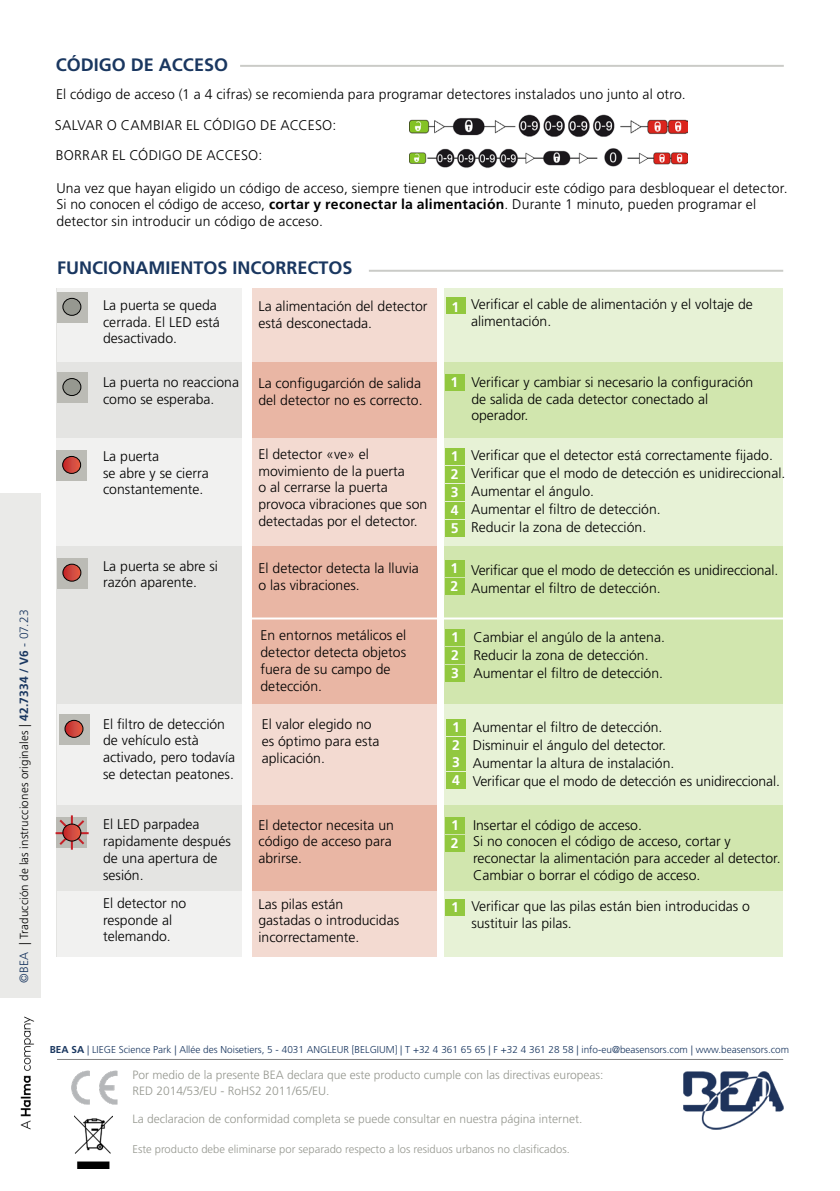
<style>
.page{position:relative;width:840px;height:1191px;background:#fff}
.page>*{position:absolute;margin:0;border:0;box-sizing:border-box;transform-origin:0 0}
.t1{font:700 18px "Frutiger LT Std";color:#1a3760}
.t2{font:300 14px/16.8px "Frutiger LT Std";color:#000}
.t3{font:300 14px/29.4px "Frutiger LT Std";letter-spacing:.02em;color:#000}
.t4{font:700 14px/18px "Frutiger LT Std";color:#fff;text-align:justify}
.t5{font:300 12px/15.6px "Frutiger LT Std";color:#969890}
.t6{font:300 11.6px "Frutiger LT Std";letter-spacing:.015em;color:#000}
.t7{font:300 11.2px "Frutiger LT Std";color:#969890}
.t8{font:300 10px "Frutiger LT Std";color:#1a3760}
.s1{font-size:12px;color:#1a3760}
.s2{font-size:12px}
.s3{font-weight:700;font-size:12px;color:#1a3760}
.s4{font-weight:700}
</style>
<div class="page">
<div style="left:251px;top:288px;width:185px;height:668px;background:#e9b6a4"></div>
<div style="left:444px;top:288px;width:338px;height:668px;background:#d1e6ae"></div>
<div style="left:57px;top:288px;width:185px;height:668px;background:#e4e4e2"></div>
<hr style="left:57px;top:1059px;width:725px;height:1px;background:#000">
<svg style="left:57px;top:288px;width:725px;height:73px"></svg>
<svg style="left:56px;top:438px;width:726px;height:107px"></svg>
<div style="left:445px;top:297px;width:20px;height:16px;background:#92c83f"></div>
<div style="left:0;top:493px;width:41px;height:505px;background:#eaeae8"></div>
<div style="left:57px;top:372px;width:30px;height:31px;background:#bbbbb5"></div>
<div style="left:63px;top:378px;width:18px;height:17px;background:#969890;border-radius:50%"></div>
<div style="left:62px;top:378px;width:19px;height:18px;border:1px solid #000;border-radius:50%"></div>
<div style="left:56px;top:450px;width:31px;height:31px;background:#bbbbb5"></div>
<svg style="left:63px;top:456px;width:18px;height:17px"></svg>
<div style="left:62px;top:456px;width:19px;height:18px;border:1px solid #000;border-radius:50%"></div>
<div style="left:57px;top:558px;width:30px;height:30px;background:#bbbbb5"></div>
<svg style="left:63px;top:564px;width:18px;height:17px"></svg>
<div style="left:62px;top:563px;width:19px;height:18px;border:1px solid #000;border-radius:50%"></div>
<svg style="left:57px;top:704px;width:725px;height:100px"></svg>
<div style="left:444px;top:448px;width:20px;height:17px;background:#92c83f"></div>
<div style="left:444px;top:466px;width:20px;height:17px;background:#92c83f"></div>
<div style="left:444px;top:484px;width:20px;height:17px;background:#92c83f"></div>
<div style="left:444px;top:502px;width:20px;height:17px;background:#92c83f"></div>
<div style="left:444px;top:520px;width:20px;height:17px;background:#92c83f"></div>
<div style="left:444px;top:560px;width:20px;height:17px;background:#92c83f"></div>
<div style="left:444px;top:578px;width:20px;height:17px;background:#92c83f"></div>
<div style="left:56px;top:817px;width:31px;height:30px;background:#bbbbb5"></div>
<hr style="left:71px;top:815px;width:2px;height:34px;background:#c62027">
<hr style="left:56px;top:832px;width:33px;height:2px;background:#c62027">
<svg style="left:57px;top:817px;width:29px;height:30px"></svg>
<svg style="left:63px;top:824px;width:18px;height:17px"></svg>
<div style="left:62px;top:823px;width:19px;height:18px;border:1px solid #000;border-radius:50%"></div>
<div style="left:445px;top:817px;width:20px;height:17px;background:#92c83f"></div>
<div style="left:444px;top:835px;width:20px;height:17px;background:#92c83f"></div>
<img style="left:409px;top:114px;width:278px;height:23px">
<img style="left:409px;top:148px;width:278px;height:20px">
<div style="left:444px;top:374px;width:20px;height:16px;background:#92c83f"></div>
<div style="left:445px;top:629px;width:20px;height:17px;background:#92c83f"></div>
<div style="left:445px;top:647px;width:20px;height:16px;background:#92c83f"></div>
<div style="left:445px;top:664px;width:20px;height:17px;background:#92c83f"></div>
<hr style="left:250px;top:617px;width:535px;height:2px;background:#fff">
<svg style="left:57px;top:891px;width:725px;height:66px"></svg>
<div style="left:445px;top:899px;width:20px;height:17px;background:#92c83f"></div>
<div style="left:446px;top:719px;width:20px;height:17px;background:#92c83f"></div>
<div style="left:446px;top:737px;width:20px;height:16px;background:#92c83f"></div>
<div style="left:446px;top:754px;width:20px;height:17px;background:#92c83f"></div>
<div style="left:59px;top:714px;width:31px;height:31px;background:#bbbbb5"></div>
<svg style="left:65px;top:720px;width:18px;height:17px"></svg>
<div style="left:64px;top:720px;width:19px;height:18px;border:1px solid #000;border-radius:50%"></div>
<div style="left:58px;top:292px;width:30px;height:31px;background:#bbbbb5"></div>
<div style="left:63px;top:298px;width:18px;height:17px;background:#969890;border-radius:50%"></div>
<div style="left:62px;top:298px;width:19px;height:18px;border:1px solid #000;border-radius:50%"></div>
<div style="left:446px;top:772px;width:20px;height:16px;background:#92c83f"></div>
<img style="left:683px;top:1071px;width:99px;height:58px">
<img style="left:71px;top:1070px;width:47px;height:35px">
<img style="left:20px;top:1016px;width:15px;height:114px">
<img style="left:75px;top:1116px;width:37px;height:52px">
<hr style="left:368px;top:270px;width:414px;height:2px;background:#969890">
<hr style="left:240px;top:65px;width:543px;height:2px;background:#969890">
<p class="t6" style="left:17px;top:983px;width:375px;rotate:-90deg"><span class="s1">©BEA</span> <span class="s2">|</span> Traducción de las instrucciones originales <span class="s2">|</span> <span class="s3">42.7334 / V6</span> <span class="s1">- 07.23</span></p>
<p class="t1" style="left:56px;top:54px;width:174px">CÓDIGO DE ACCESO</p>
<p class="t2" style="left:56px;top:86px;width:630px">El código de acceso (1 a 4 cifras) se recomienda para programar detectores instalados uno junto al otro.</p>
<p class="t3" style="left:55px;top:111px;width:283px">SALVAR O CAMBIAR EL CÓDIGO DE ACCESO:<br>BORRAR EL CÓDIGO DE ACCESO:</p>
<p class="t2" style="left:56px;top:179px;width:732px">Una vez que hayan eligido un código de acceso, siempre tienen que introducir este código para desbloquear el detector.<br>Si no conocen el código de acceso, <span class="s4">cortar y reconectar la alimentación</span>. Durante 1 minuto, pueden programar el detector sin introducir un código de acceso.</p>
<p class="t1" style="left:57px;top:257px;width:297px">FUNCIONAMIENTOS INCORRECTOS</p>
<p class="t2" style="left:258px;top:298px;width:170px">La alimentación del detector está desconectada.</p>
<p class="t2" style="left:471px;top:296px;width:283px">Verificar el cable de alimentación y el voltaje de alimentación.</p>
<p class="t2" style="left:103px;top:297px;width:118px">La puerta se queda cerrada. El LED está desactivado.</p>
<p class="t2" style="left:103px;top:374px;width:137px">La puerta no reacciona como se esperaba.</p>
<p class="t4" style="left:451px;top:298px;width:9px">1</p>
<p class="t2" style="left:471px;top:374px;width:283px">Verificar y cambiar si necesario la configuración de salida de cada detector conectado al operador.</p>
<p class="t2" style="left:471px;top:447px;width:316px;line-height:18px">Verificar que el detector está correctamente fijado.<br>Verificar que el modo de detección es unidireccional.<br>Aumentar el ángulo.<br>Aumentar el filtro de detección.<br>Reducir la zona de detección.</p>
<p class="t4" style="left:450px;top:373px;width:9px">1</p>
<p class="t2" style="left:258px;top:375px;width:165px">La configugarción de salida del detector no es correcto.</p>
<p class="t2" style="left:258px;top:446px;width:170px">El detector «ve» el movimiento de la puerta<br>o al cerrarse la puerta provoca vibraciones que son detectadas por el detector.</p>
<p class="t2" style="left:103px;top:448px;width:107px">La puerta<br>se abre y se cierra constantemente.</p>
<p class="t4" style="left:450px;top:447px;width:9px">1<br>2<br>3<br>4<br>5</p>
<p class="t4" style="left:450px;top:559px;width:9px">1<br>2</p>
<p class="t2" style="left:103px;top:557px;width:116px">La puerta se abre si razón aparente.</p>
<p class="t2" style="left:258px;top:560px;width:162px">El detector detecta la lluvia o las vibraciones.</p>
<p class="t2" style="left:260px;top:627px;width:147px">En entornos metálicos el detector detecta objetos fuera de su campo de detección.</p>
<p class="t2" style="left:470px;top:561px;width:308px;line-height:18px">Verificar que el modo de detección es unidireccional.<br>Aumentar el filtro de detección.</p>
<p class="t2" style="left:473px;top:628px;width:193px;line-height:18px">Cambiar el angúlo de la antena.<br>Reducir la zona de detección.<br>Aumentar el filtro de detección.</p>
<p class="t4" style="left:451px;top:628px;width:9px">1<br>2<br>3</p>
<p class="t2" style="left:103px;top:715px;width:133px">El filtro de detección de vehículo està activado, pero todavía se detectan peatones.</p>
<p class="t2" style="left:262px;top:716px;width:119px">El valor elegido no es óptimo para esta aplicación.</p>
<p class="t2" style="left:472px;top:718px;width:308px;line-height:18px">Aumentar el filtro de detección.<br>Disminuir el ángulo del detector.<br>Aumentar la altura de instalación.<br>Verificar que el modo de detección es unidireccional.</p>
<p class="t4" style="left:452px;top:718px;width:9px">1<br>2<br>3<br>4</p>
<p class="t2" style="left:103px;top:816px;width:129px">El LED parpadea rapidamente después de una apertura de sesión.</p>
<p class="t2" style="left:103px;top:894px;width:85px">El detector no responde al telemando.</p>
<p class="t2" style="left:258px;top:816px;width:137px">El detector necesita un código de acceso para abrirse.</p>
<p class="t2" style="left:258px;top:895px;width:142px">Las pilas están<br>gastadas o introducidas incorrectamente.</p>
<p class="t4" style="left:450px;top:816px;width:9px">1<br>2</p>
<p class="t4" style="left:451px;top:898px;width:9px">1</p>
<p class="t2" style="left:472px;top:816px;width:309px">Insertar el código de acceso.<br>Si no conocen el código de acceso, cortar y reconectar la alimentación para acceder al detector.<br>Cambiar o borrar el código de acceso.</p>
<p class="t2" style="left:471px;top:897px;width:280px">Verificar que las pilas están bien introducidas o sustituir las pilas.</p>
<p class="t8" style="left:50px;top:1043px;width:740px"><span class="s4">BEA SA</span> | LIEGE Science Park | Allée des Noisetiers, 5 - 4031 ANGLEUR [BELGIUM] | T +32 4 361 65 65 | F +32 4 361 28 58 | info-eu@beasensors.com | www.beasensors.com</p>
<p class="t5" style="left:132px;top:1067px;width:472px">Por medio de la presente BEA declara que este producto cumple con las directivas europeas:<br>RED 2014/53/EU - RoHS2 2011/65/EU.</p>
<p class="t5" style="left:132px;top:1111px;width:451px">La declaracion de conformidad completa se puede consultar en nuestra página internet.</p>
<p class="t7" style="left:132px;top:1142px;width:438px">Este producto debe eliminarse por separado respecto a los residuos urbanos no clasificados.</p>
</div>
